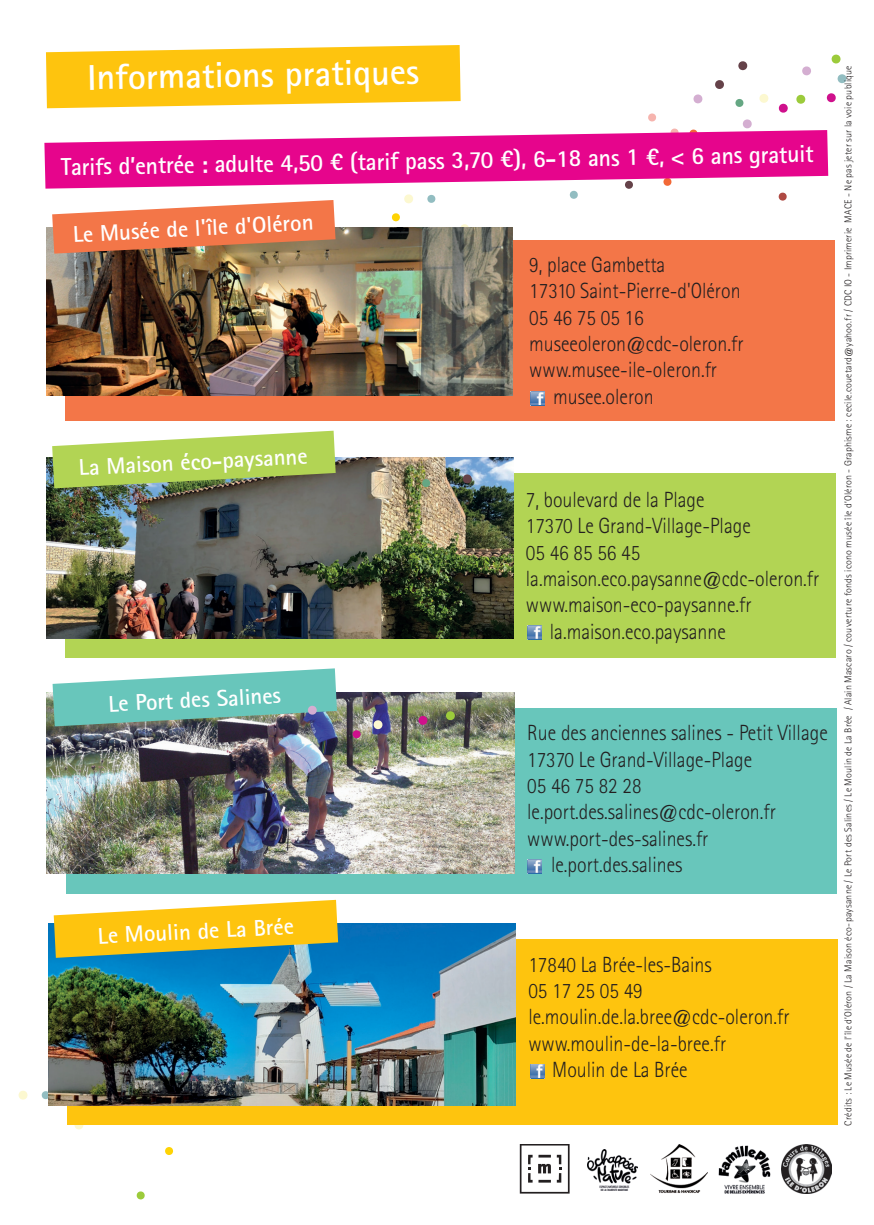
<style>
.page{position:relative;width:874px;height:1225px;background:#fff}
.page>*{position:absolute;margin:0;border:0;box-sizing:border-box;transform-origin:0 0}
.t1{font:700 36px "Agfa Rotis Sans Serif";color:#fff}
.t2{font:700 24.4px "Agfa Rotis Sans Serif";color:#fff}
.t3{font:700 22.8px "Agfa Rotis Sans Serif";color:#fff}
.t4{font:300 22px "Agfa Rotis Sans Serif";color:#231f20;scale:.9 1}
.t5{font:300 10px "Agfa Rotis Sans Serif";letter-spacing:.02em;color:#231f20}
</style>
<div class="page">
<svg style="left:735px;top:99px;width:8px;height:8px"></svg>
<svg style="left:738px;top:61px;width:9px;height:10px"></svg>
<svg style="left:742px;top:119px;width:9px;height:10px"></svg>
<svg style="left:778px;top:103px;width:9px;height:10px"></svg>
<svg style="left:837px;top:74px;width:9px;height:10px"></svg>
<svg style="left:796px;top:94px;width:9px;height:10px"></svg>
<svg style="left:759px;top:94px;width:9px;height:9px"></svg>
<svg style="left:648px;top:113px;width:8px;height:9px"></svg>
<svg style="left:693px;top:94px;width:9px;height:10px"></svg>
<svg style="left:404px;top:194px;width:9px;height:10px"></svg>
<svg style="left:427px;top:194px;width:8px;height:9px"></svg>
<svg style="left:391px;top:213px;width:9px;height:9px"></svg>
<svg style="left:715px;top:80px;width:9px;height:9px"></svg>
<svg style="left:802px;top:66px;width:9px;height:10px"></svg>
<svg style="left:826px;top:93px;width:9px;height:10px"></svg>
<svg style="left:831px;top:54px;width:9px;height:10px"></svg>
<svg style="left:778px;top:192px;width:8px;height:9px"></svg>
<svg style="left:460px;top:224px;width:9px;height:3px"></svg>
<svg style="left:569px;top:190px;width:9px;height:9px"></svg>
<div style="left:65px;top:473px;width:770px;height:185px;background:#b2d454"></div>
<img style="left:47px;top:458px;width:466px;height:180px">
<svg style="left:52px;top:431px;width:283px;height:57px"></svg>
<div style="left:65px;top:241px;width:768px;height:180px;background:#f37648"></div>
<img style="left:47px;top:227px;width:465px;height:168px">
<svg style="left:52px;top:200px;width:283px;height:54px"></svg>
<div style="left:66px;top:708px;width:770px;height:185px;background:#68c6bb"></div>
<img style="left:47px;top:692px;width:467px;height:181px">
<svg style="left:46px;top:45px;width:414px;height:63px;background:#feca29"></svg>
<svg style="left:44px;top:130px;width:783px;height:59px;fill:#e6058c"></svg>
<img style="left:650px;top:1144px;width:57px;height:49px">
<svg style="left:519px;top:1144px;width:50px;height:49px"></svg>
<img style="left:718px;top:1145px;width:53px;height:49px">
<img style="left:587px;top:1150px;width:49px;height:40px">
<img style="left:781px;top:1144px;width:49px;height:49px">
<svg style="left:530px;top:404px;width:14px;height:2px"></svg>
<img style="left:530px;top:391px;width:14px;height:13px">
<svg style="left:421px;top:478px;width:9px;height:9px"></svg>
<svg style="left:352px;top:730px;width:9px;height:8px"></svg>
<svg style="left:53px;top:668px;width:284px;height:58px"></svg>
<svg style="left:18px;top:1090px;width:10px;height:10px"></svg>
<svg style="left:41px;top:1091px;width:7px;height:8px"></svg>
<svg style="left:462px;top:474px;width:10px;height:10px"></svg>
<svg style="left:418px;top:715px;width:9px;height:10px"></svg>
<svg style="left:445px;top:710px;width:10px;height:10px"></svg>
<svg style="left:373px;top:719px;width:10px;height:10px"></svg>
<svg style="left:74px;top:1125px;width:10px;height:5px"></svg>
<svg style="left:165px;top:1147px;width:8px;height:8px"></svg>
<svg style="left:136px;top:1191px;width:9px;height:9px"></svg>
<img style="left:527px;top:859px;width:14px;height:14px">
<img style="left:527px;top:625px;width:14px;height:15px">
<div style="left:67px;top:939px;width:770px;height:186px;background:#fec40e"></div>
<img style="left:48px;top:924px;width:467px;height:181px">
<svg style="left:54px;top:900px;width:284px;height:58px"></svg>
<svg style="left:530px;top:1077px;width:14px;height:1px"></svg>
<img style="left:530px;top:1064px;width:14px;height:13px">
<h1 class="t1" style="left:87px;top:55px;width:333px;rotate:-1deg">Informations pratiques</h1>
<p class="t2" style="left:61px;top:151px;width:753px;rotate:-1deg">Tarifs d’entrée : adulte 4,50 € (tarif pass 3,70 €), 6-18 ans 1 €, &lt; 6 ans gratuit</p>
<p class="t3" style="left:72px;top:220px;width:242px;rotate:-3deg">Le Musée de l'île d'Oléron</p>
<p class="t3" style="left:78px;top:453px;width:230px;rotate:-3deg">La Maison éco-paysanne</p>
<p class="t3" style="left:107px;top:689px;width:174px;rotate:-3deg">Le Port des Salines</p>
<p class="t3" style="left:97px;top:921px;width:198px;rotate:-3deg">Le Moulin de La Brée</p>
<p class="t4" style="left:529px;top:252px;width:153px">9, place Gambetta</p>
<p class="t4" style="left:529px;top:278px;width:236px">17310 Saint-Pierre-d'Oléron</p>
<p class="t4" style="left:529px;top:304px;width:129px">05 46 75 05 16</p>
<p class="t4" style="left:529px;top:331px;width:239px">museeoleron@cdc-oleron.fr</p>
<p class="t4" style="left:529px;top:357px;width:210px">www.musee-ile-oleron.fr</p>
<p class="t4" style="left:553px;top:384px;width:113px">musee.oleron</p>
<p class="t4" style="left:525px;top:486px;width:200px">7, boulevard de la Plage</p>
<p class="t4" style="left:525px;top:513px;width:251px">17370 Le Grand-Village-Plage</p>
<p class="t4" style="left:525px;top:539px;width:129px">05 46 85 56 45</p>
<p class="t4" style="left:525px;top:566px;width:327px">la.maison.eco.paysanne@cdc-oleron.fr</p>
<p class="t4" style="left:525px;top:592px;width:252px">www.maison-eco-paysanne.fr</p>
<p class="t4" style="left:549px;top:618px;width:197px">la.maison.eco.paysanne</p>
<p class="t4" style="left:527px;top:720px;width:335px">Rue des anciennes salines - Petit Village</p>
<p class="t4" style="left:527px;top:746px;width:251px">17370 Le Grand-Village-Plage</p>
<p class="t4" style="left:527px;top:773px;width:129px">05 46 75 82 28</p>
<p class="t4" style="left:527px;top:799px;width:278px">le.port.des.salines@cdc-oleron.fr</p>
<p class="t4" style="left:527px;top:825px;width:203px">www.port-des-salines.fr</p>
<p class="t4" style="left:551px;top:852px;width:147px">le.port.des.salines</p>
<p class="t4" style="left:528px;top:951px;width:205px">17840 La Brée-les-Bains</p>
<p class="t4" style="left:528px;top:978px;width:129px">05 17 25 05 49</p>
<p class="t4" style="left:528px;top:1004px;width:291px">le.moulin.de.la.bree@cdc-oleron.fr</p>
<p class="t4" style="left:528px;top:1030px;width:221px">www.moulin-de-la-bree.fr</p>
<p class="t4" style="left:552px;top:1057px;width:152px">Moulin de La Brée</p>
<p class="t5" style="left:841px;top:1125px;width:1061px;rotate:-90deg">Crédits : Le Musée de l’île d’Oléron / La Maison éco-paysanne / Le Port des Salines / Le Moulin de La Brée / Alain Mascaro / couverture fonds icono musée île d’Oléron - Graphisme : cecile.couetard@yahoo.fr / CDC IO - Imprimerie MACE - Ne pas jeter sur la voie publique</p>
</div>
